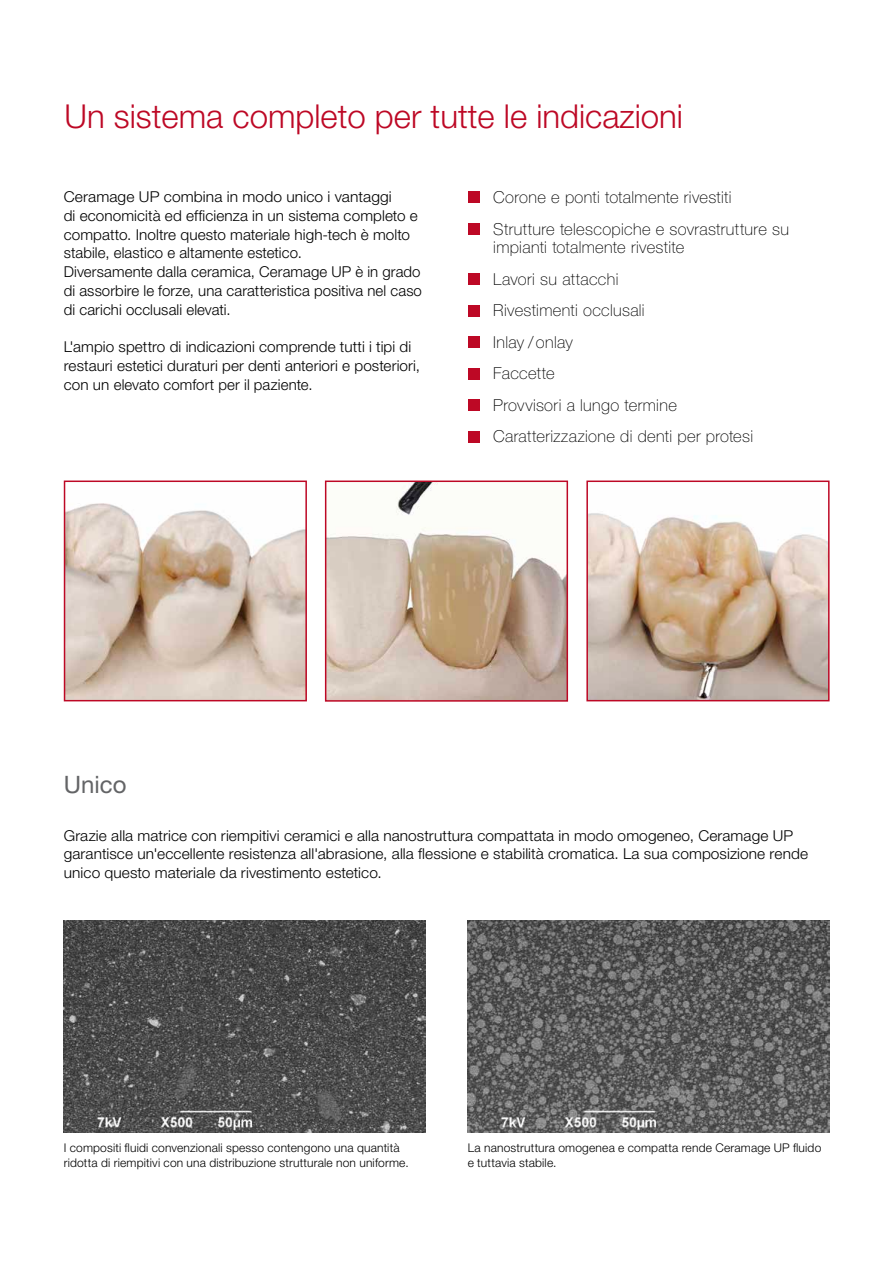
<style>
.page{position:relative;width:893px;height:1263px;background:#fff}
.page>*{position:absolute;margin:0;border:0;box-sizing:border-box;transform-origin:0 0}
.t1{font:300 33px "Helvetica Neue LT Pro";color:#bd0825}
.t2{font:24px "Helvetica Neue LT Pro";color:#636466}
.t3{font:100 16.5px/31.5px "Helvetica Neue LT Pro";letter-spacing:.02em;color:#000}
.t4{font:300 15px/18.8px "Helvetica Neue LT Pro";letter-spacing:.005em;color:#000}
.t5{font:300 15px/18.8px "Helvetica Neue LT Pro";letter-spacing:.005em;color:#000;scale:1.04 1}
.t6{font:300 12px/15px "Helvetica Neue LT Pro";letter-spacing:.015em;color:#000}
</style>
<div class="page">
<img style="left:64px;top:921px;width:361px;height:211px">
<img style="left:468px;top:921px;width:361px;height:211px">
<img style="left:67px;top:503px;width:237px;height:195px">
<div style="left:64px;top:480px;width:243px;height:221px;border:2px solid #bd0825"></div>
<img style="left:328px;top:483px;width:237px;height:216px">
<div style="left:325px;top:480px;width:243px;height:222px;border:2px solid #bd0825"></div>
<img style="left:589px;top:513px;width:238px;height:185px">
<div style="left:586px;top:480px;width:244px;height:221px;border:2px solid #bd0825"></div>
<div style="left:468px;top:191px;width:11px;height:12px;background:#bd0825"></div>
<div style="left:468px;top:223px;width:11px;height:12px;background:#bd0825"></div>
<div style="left:468px;top:273px;width:11px;height:12px;background:#bd0825"></div>
<div style="left:468px;top:305px;width:11px;height:11px;background:#bd0825"></div>
<div style="left:468px;top:336px;width:11px;height:12px;background:#bd0825"></div>
<div style="left:468px;top:368px;width:11px;height:11px;background:#bd0825"></div>
<div style="left:468px;top:399px;width:11px;height:12px;background:#bd0825"></div>
<div style="left:468px;top:431px;width:11px;height:11px;background:#bd0825"></div>
<h1 class="t1" style="left:64px;top:96px;width:620px">Un sistema completo per tutte le indicazioni</h1>
<p class="t5" style="left:64px;top:187px;width:346px">Ceramage UP combina in modo unico i vantaggi<br>di economicità ed efficienza in un sistema completo e compatto. Inoltre questo materiale high-tech è molto stabile, elastico e altamente estetico.<br>Diversamente dalla ceramica, Ceramage UP è in grado di assorbire le forze, una caratteristica positiva nel caso di carichi occlusali elevati.</p>
<p class="t4" style="left:64px;top:337px;width:358px">L'ampio spettro di indicazioni comprende tutti i tipi di restauri estetici duraturi per denti anteriori e posteriori, con un elevato comfort per il paziente.</p>
<p class="t3" style="left:493px;top:181px;width:297px">Corone e ponti totalmente rivestiti<br>Strutture telescopiche e sovrastrutture su</p>
<p class="t3" style="left:493px;top:232px;width:261px">impianti totalmente rivestite<br>Lavori su attacchi<br>Rivestimenti occlusali<br>Inlay / onlay<br>Faccette<br>Provvisori a lungo termine<br>Caratterizzazione di denti per protesi</p>
<h2 class="t2" style="left:64px;top:769px;width:64px">Unico</h2>
<p class="t4" style="left:64px;top:825px;width:746px">Grazie alla matrice con riempitivi ceramici e alla nanostruttura compattata in modo omogeneo, Ceramage UP garantisce un'eccellente resistenza all'abrasione, alla flessione e stabilità cromatica. La sua composizione rende unico questo materiale da rivestimento estetico.</p>
<p class="t6" style="left:64px;top:1139px;width:346px">I compositi fluidi convenzionali spesso contengono una quantità ridotta di riempitivi con una distribuzione strutturale non uniforme.</p>
<p class="t6" style="left:468px;top:1139px;width:355px">La nanostruttura omogenea e compatta rende Ceramage UP fluido e tuttavia stabile.</p>
</div>
